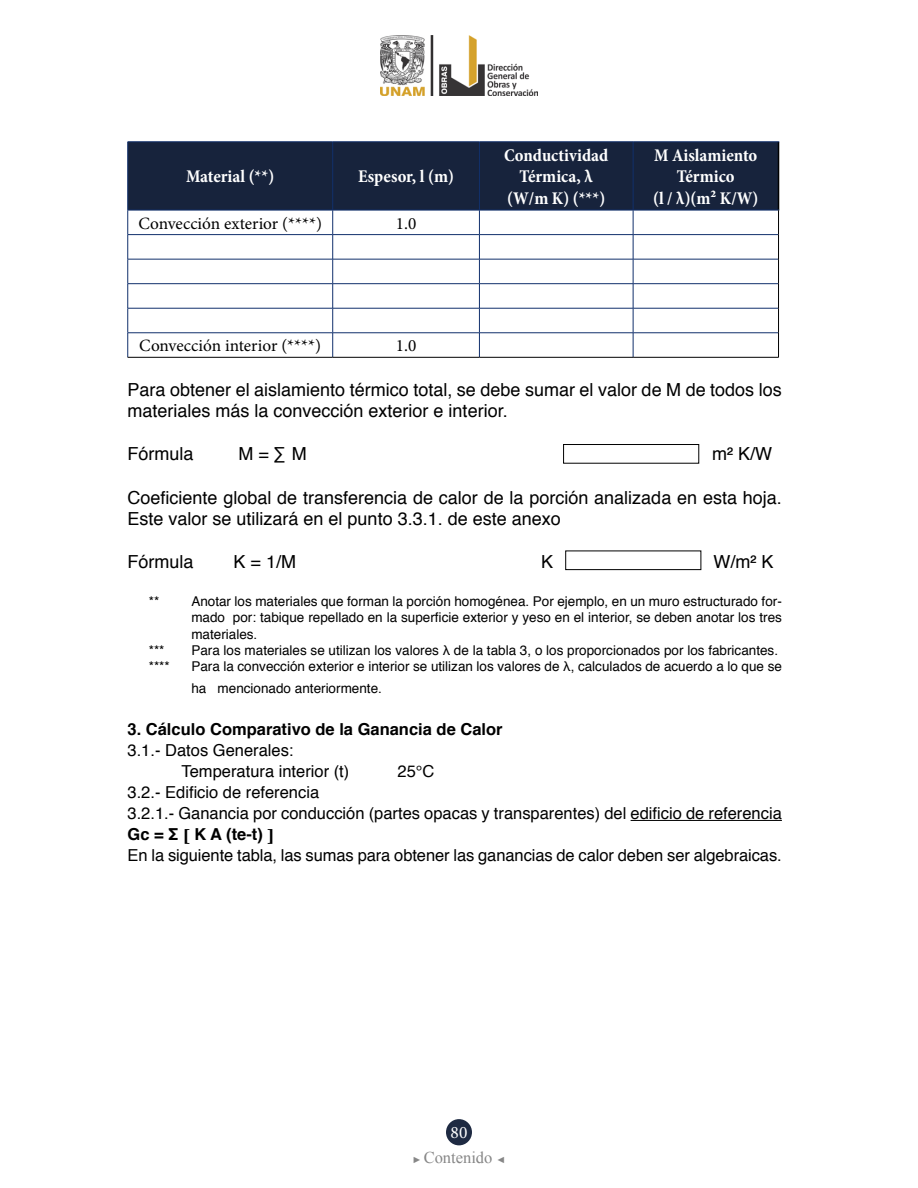
<style>
.page{position:relative;width:918px;height:1188px;background:#fff}
.page>*{position:absolute;margin:0;border:0;box-sizing:border-box;transform-origin:0 0}
.t1{font:18px/21.6px "Helvetica";color:#000}
.t2{font:700 condensed 18px/21.6px "Minion Pro";color:#fff;text-align:center}
.t3{font:17.4px "Minion Pro";color:#fff}
.t4{font:17.25px "Minion Pro";color:#000}
.t5{font:16.5px/21px "Helvetica";color:#000}
.t6{font:700 16.5px "Helvetica";color:#000}
.t7{font:16.5px "Times New Roman";color:#878787}
.t8{font:13.5px/16.2px "Helvetica";color:#000;text-align:justify}
.s1{font-weight:700}
.s2{font-family:"Baskerville";font-weight:700}
.s3{font-size:9px}
</style>
<div class="page">
<div style="left:446px;top:1119px;width:26px;height:26px;background:#1e2a42;border-radius:50%"></div>
<img style="left:381px;top:35px;width:157px;height:60px">
<hr style="left:631px;top:820px;width:151px;height:1px;background:#000">
<div style="left:128px;top:143px;width:650px;height:67px;background:#17233c"></div>
<hr style="left:332px;top:142px;width:1px;height:68px;background:#11306c">
<hr style="left:479px;top:142px;width:1px;height:68px;background:#11306c">
<hr style="left:633px;top:142px;width:1px;height:68px;background:#11306c">
<svg style="left:332px;top:211px;width:1px;height:146px"></svg>
<svg style="left:479px;top:211px;width:1px;height:146px"></svg>
<hr style="left:778px;top:142px;width:1px;height:68px;background:#000">
<hr style="left:128px;top:142px;width:205px;height:1px;background:#11306c">
<hr style="left:127px;top:142px;width:1px;height:68px;background:#11306c">
<hr style="left:333px;top:142px;width:146px;height:1px;background:#11306c">
<hr style="left:479px;top:142px;width:154px;height:1px;background:#11306c">
<hr style="left:633px;top:142px;width:146px;height:1px;background:#11306c">
<hr style="left:128px;top:210px;width:205px;height:1px;background:#11306c">
<hr style="left:333px;top:210px;width:146px;height:1px;background:#11306c">
<hr style="left:479px;top:210px;width:154px;height:1px;background:#11306c">
<hr style="left:633px;top:210px;width:146px;height:1px;background:#11306c">
<hr style="left:128px;top:234px;width:205px;height:1px;background:#11306c">
<hr style="left:333px;top:234px;width:146px;height:1px;background:#11306c">
<hr style="left:479px;top:234px;width:154px;height:1px;background:#11306c">
<hr style="left:633px;top:234px;width:145px;height:1px;background:#11306c">
<hr style="left:128px;top:259px;width:205px;height:1px;background:#11306c">
<hr style="left:333px;top:259px;width:146px;height:1px;background:#11306c">
<hr style="left:479px;top:259px;width:154px;height:1px;background:#11306c">
<hr style="left:633px;top:259px;width:145px;height:1px;background:#11306c">
<hr style="left:128px;top:283px;width:205px;height:1px;background:#11306c">
<hr style="left:333px;top:283px;width:146px;height:1px;background:#11306c">
<hr style="left:479px;top:283px;width:154px;height:1px;background:#11306c">
<hr style="left:633px;top:283px;width:145px;height:1px;background:#11306c">
<hr style="left:128px;top:308px;width:205px;height:1px;background:#11306c">
<hr style="left:333px;top:308px;width:146px;height:1px;background:#11306c">
<hr style="left:479px;top:308px;width:154px;height:1px;background:#11306c">
<hr style="left:633px;top:308px;width:145px;height:1px;background:#11306c">
<hr style="left:128px;top:333px;width:205px;height:1px;background:#11306c">
<svg style="left:127px;top:210px;width:1px;height:147px"></svg>
<hr style="left:333px;top:333px;width:146px;height:1px;background:#11306c">
<hr style="left:479px;top:333px;width:154px;height:1px;background:#11306c">
<hr style="left:633px;top:333px;width:145px;height:1px;background:#11306c">
<svg style="left:633px;top:210px;width:1px;height:147px"></svg>
<svg style="left:778px;top:210px;width:1px;height:147px"></svg>
<hr style="left:128px;top:357px;width:205px;height:1px;background:#000">
<hr style="left:333px;top:357px;width:146px;height:1px;background:#000">
<hr style="left:479px;top:357px;width:154px;height:1px;background:#000">
<hr style="left:633px;top:357px;width:146px;height:1px;background:#000">
<div style="left:563px;top:444px;width:136px;height:19px;border:1px solid #000"></div>
<div style="left:566px;top:551px;width:135px;height:19px;border:1px solid #000"></div>
<h1 class="t2" style="left:186px;top:166px;width:90px">Material (**)</h1>
<h1 class="t2" style="left:358px;top:166px;width:97px">Espesor, l (m)</h1>
<p class="t4" style="left:138px;top:212px;width:185px">Convección exterior (****)</p>
<p class="t4" style="left:396px;top:212px;width:22px">1.0</p>
<h1 class="t2" style="left:504px;top:144px;width:106px">Conductividad<br>Térmica, λ (W/m K) (***)</h1>
<h1 class="t2" style="left:653px;top:144px;width:107px">M Aislamiento<br>Térmico<br>(l / λ)(m² K/W)</h1>
<p class="t4" style="left:139px;top:334px;width:183px">Convección interior (****)</p>
<p class="t4" style="left:396px;top:334px;width:22px">1.0</p>
<h1 class="t1" style="left:128px;top:379px;width:656px">Para obtener el aislamiento térmico total, se debe sumar el valor de M de todos los materiales más la convección exterior e interior.</h1>
<h1 class="t1" style="left:128px;top:444px;width:68px">Fórmula</h1>
<h1 class="t1" style="left:239px;top:444px;width:70px">M = ∑ M</h1>
<h1 class="t1" style="left:712px;top:444px;width:61px">m² K/W</h1>
<h1 class="t1" style="left:128px;top:487px;width:656px">Coeficiente global de transferencia de calor de la porción analizada en esta hoja.<br>Este valor se utilizará en el punto 3.3.1. de este anexo</h1>
<h1 class="t1" style="left:128px;top:552px;width:68px">Fórmula</h1>
<h1 class="t1" style="left:234px;top:552px;width:64px">K = 1/M</h1>
<h1 class="t1" style="left:541px;top:552px;width:14px">K</h1>
<h1 class="t1" style="left:713px;top:552px;width:61px">W/m² K</h1>
<p class="t8" style="left:149px;top:594px;width:12px">**</p>
<p class="t8" style="left:191px;top:594px;width:592px">Anotar los materiales que forman la porción homogénea. Por ejemplo, en un muro estructurado for&shy;mado por: tabique repellado en la superficie exterior y yeso en el interior, se deben anotar los tres materiales.</p>
<p class="t8" style="left:149px;top:642px;width:17px">***</p>
<p class="t8" style="left:191px;top:642px;width:588px">Para los materiales se utilizan los valores λ de la tabla 3, o los proporcionados por los fabricantes.</p>
<p class="t8" style="left:149px;top:659px;width:23px">****</p>
<p class="t8" style="left:191px;top:656px;width:592px;line-height:21.6px">Para la convección exterior e interior se utilizan los valores de λ, calculados de acuerdo a lo que se ha mencionado anteriormente.</p>
<p class="t6" style="left:128px;top:716px;width:377px">3. Cálculo Comparativo de la Ganancia de Calor</p>
<p class="t5" style="left:182px;top:740px;width:169px;text-indent:-54px">3.1.- Datos Generales:<br>Temperatura interior (t)</p>
<p class="t5" style="left:398px;top:761px;width:38px">25°C</p>
<p class="t5" style="left:128px;top:782px;width:656px">3.2.- Edificio de referencia<br>3.2.1.- Ganancia por conducción (partes opacas y transparentes) del edificio de referencia <span class="s1">Gc =</span> <span class="s2">[</span> <span class="s1">K A (te-t)</span> <span class="s2">]<br></span>En la siguiente tabla, las sumas para obtener las ganancias de calor deben ser algebraicas.</p>
<p class="t3" style="left:451px;top:1120px;width:18px">80</p>
<p class="t7" style="left:413px;top:1146px;width:94px"><span class="s3">►</span> Contenido <span class="s3">◄</span></p>
</div>
